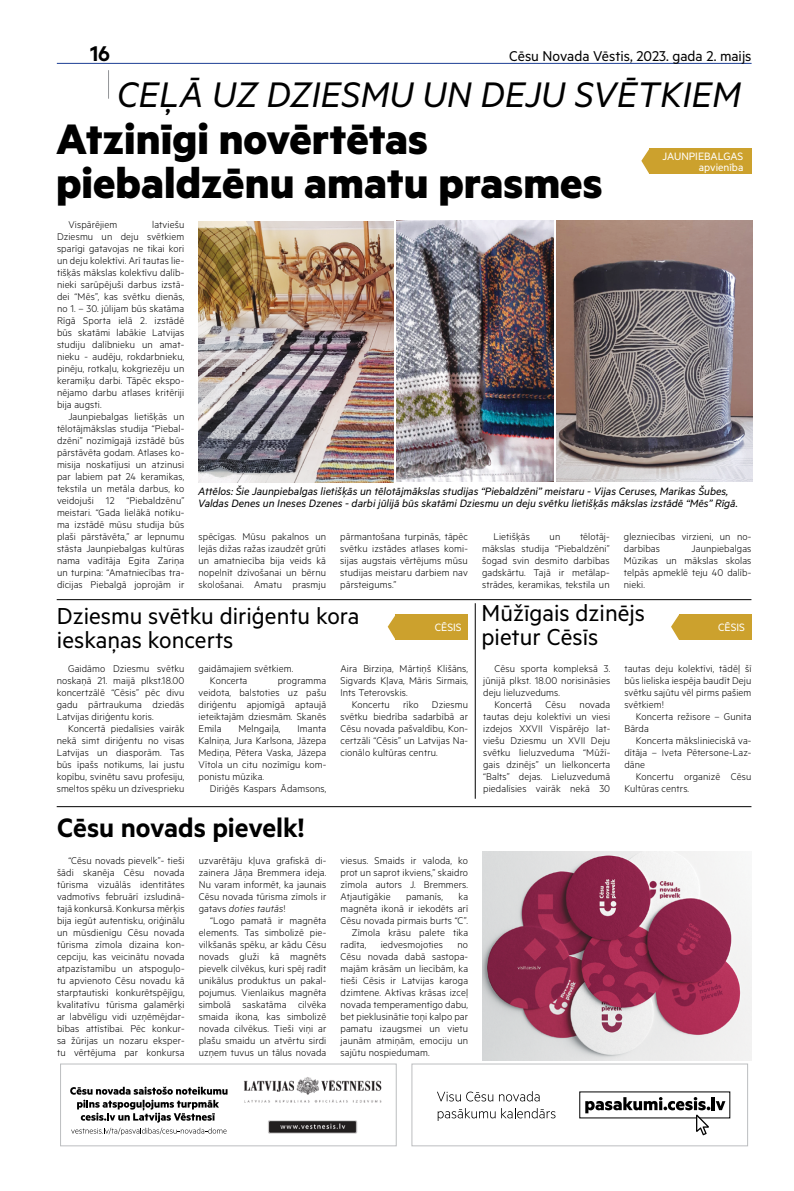
<style>
.page{position:relative;width:794px;height:1191px;background:#fff}
.page>*{position:absolute;margin:0;border:0;box-sizing:border-box;transform-origin:0 0}
.t1{font:700 48px/44px "Metric";color:#000}
.t2{font:italic 40px "Metric";color:#000}
.t3{font:600 30px "Metric";color:#000}
.t4{font:26px/24px "Metric";color:#000}
.t5{font:600 24px "Metric";color:#000}
.t6{font:16px "Metric";color:#000}
.t7{font:italic 12px/12px "Metric";color:#000}
.t8{font:12px/11px "Metric";color:#fff;text-align:right}
.t9{font:300 11px/12px "Metric";letter-spacing:.01em;color:#000;text-align:justify}
.s1{font-style:italic}
</style>
<div class="page">
<hr style="left:57px;top:63px;width:694px;height:1px;background:#1c3e94">
<svg style="left:108px;top:70px;width:1px;height:29px"></svg>
<div style="left:60px;top:1063px;width:337px;height:83px;border:1px solid #bcbec0"></div>
<div style="left:411px;top:1063px;width:337px;height:83px;border:1px solid #bcbec0"></div>
<img style="left:244px;top:1077px;width:138px;height:57px">
<svg style="left:70px;top:1086px;width:157px;height:49px"></svg>
<svg style="left:437px;top:1091px;width:56px;height:10px"></svg>
<svg style="left:499px;top:1091px;width:40px;height:10px"></svg>
<svg style="left:438px;top:1108px;width:57px;height:13px"></svg>
<svg style="left:501px;top:1108px;width:54px;height:10px"></svg>
<svg style="left:585px;top:1097px;width:140px;height:38px"></svg>
<hr style="left:57px;top:806px;width:694px;height:1px;background:#000">
<hr style="left:57px;top:599px;width:694px;height:1px;background:#000">
<div style="left:679px;top:614px;width:72px;height:26px;background:#cca12d"></div>
<svg style="left:671px;top:615px;width:8px;height:25px"></svg>
<div style="left:396px;top:614px;width:72px;height:26px;background:#cca12d"></div>
<svg style="left:388px;top:615px;width:8px;height:25px"></svg>
<hr style="left:475px;top:603px;width:1px;height:195px;background:#000">
<div style="left:649px;top:149px;width:102px;height:25px;background:#cca12d"></div>
<svg style="left:641px;top:149px;width:8px;height:25px"></svg>
<img style="left:198px;top:221px;width:195px;height:261px">
<img style="left:396px;top:220px;width:157px;height:261px">
<img style="left:556px;top:221px;width:196px;height:260px">
<img style="left:482px;top:851px;width:269px;height:209px">
<h3 class="t5" style="left:90px;top:39px;width:22px">16</h3>
<h3 class="t6" style="left:509px;top:47px;width:244px">Cēsu Novada Vēstis, 2023. gada 2. maijs</h3>
<h2 class="t2" style="left:117px;top:71px;width:625px">CEĻĀ UZ DZIESMU UN DEJU SVĒTKIEM</h2>
<h1 class="t1" style="left:56px;top:116px;width:548px">Atzinīgi novērtētas piebaldzēnu amatu prasmes</h1>
<p class="t9" style="left:68px;top:218px;width:50px">Vispārējiem</p>
<p class="t8" style="left:662px;top:150px;width:82px">JAUNPIEBALGAS apvienība</p>
<p class="t9" style="left:57px;top:218px;width:129px;text-indent:95px">latviešu Dziesmu un deju svētkiem sparīgi gatavojas ne tikai kori un deju kolektīvi. Arī tautas lie&shy;tišķās mākslas kolektīvu dalīb&shy;nieki sarūpējuši darbus izstā&shy;dei “Mēs”, kas svētku dienās, no 1. – 30. jūlijam būs skatāma Rīgā Sporta ielā 2. izstādē būs skatāmi labākie Latvijas studiju dalībnieku un amat&shy;nieku - audēju, rokdarbnieku, pinēju, rotkaļu, kokgriezēju un keramiķu darbi. Tāpēc ekspo&shy;nējamo darbu atlases kritēriji bija augsti.</p>
<p class="t9" style="left:57px;top:410px;width:129px;text-indent:11px">Jaunpiebalgas lietišķās un tēlotājmākslas studija “Piebal&shy;dzēni” nozīmīgajā izstādē būs pārstāvēta godam. Atlases ko&shy;misija noskatījusi un atzinusi par labiem pat 24 keramikas, tekstila un metāla darbus, ko veidojuši 12 “Piebaldzēnu” meistari. “Gada lielākā notiku&shy;ma izstādē mūsu studija būs plaši pārstāvēta,” ar lepnumu stāsta Jaunpiebalgas kultūras nama vadītāja Egita Zariņa un turpina: “Amatniecības tra&shy;dīcijas Piebalgā joprojām ir</p>
<p class="t7" style="left:198px;top:485px;width:541px">Attēlos: Šie Jaunpiebalgas lietišķās un tēlotājmākslas studijas “Piebaldzēni” meistaru - Vijas Ceruses, Marikas Šubes,<br>Valdas Denes un Ineses Dzenes - darbi jūlijā būs skatāmi Dziesmu un deju svētku lietišķās mākslas izstādē “Mēs” Rīgā.</p>
<p class="t9" style="left:198px;top:530px;width:129px">spēcīgas. Mūsu pakalnos un lejās dižas ražas izaudzēt grūti un amatniecība bija veids kā nopelnīt dzīvošanai un bērnu skološanai. Amatu prasmju</p>
<p class="t9" style="left:340px;top:530px;width:129px">pārmantošana turpinās, tāpēc svētku izstādes atlases komi&shy;sijas augstais vērtējums mūsu studijas meistaru darbiem nav pārsteigums.”</p>
<p class="t9" style="left:493px;top:530px;width:38px">Lietišķās</p>
<p class="t9" style="left:549px;top:530px;width:12px">un</p>
<p class="t9" style="left:482px;top:530px;width:129px;text-indent:98px">tēlotāj&shy;mākslas studija “Piebaldzēni” šogad svin desmito darbības gadskārtu. Tajā ir metālap&shy;strādes, keramikas, tekstila un</p>
<p class="t9" style="left:624px;top:530px;width:129px">glezniecības virzieni, un no&shy;darbības</p>
<p class="t9" style="left:624px;top:542px;width:129px;text-indent:68px">Jaunpiebalgas Mūzikas un mākslas skolas telpās apmeklē teju 40 dalīb&shy;nieki.</p>
<h3 class="t4" style="left:481px;top:600px;width:165px">Mūžīgais dzinējs pietur Cēsīs</h3>
<h3 class="t4" style="left:57px;top:602px;width:304px">Dziesmu svētku diriģentu kora ieskaņas koncerts</h3>
<p class="t9" style="left:57px;top:662px;width:129px;text-indent:11px">Gaidāmo Dziesmu svētku noskaņā 21. maijā plkst.18.00 koncertzālē “Cēsis” pēc divu gadu pārtraukuma dziedās Latvijas diriģentu koris.</p>
<p class="t9" style="left:57px;top:722px;width:129px;text-indent:11px">Koncertā piedalīsies vairāk nekā simt diriģentu no visas Latvijas un diasporām. Tas būs īpašs notikums, lai justu kopību, svinētu savu profesiju, smeltos spēku un dzīvesprieku</p>
<p class="t8" style="left:435px;top:621px;width:28px">CĒSIS</p>
<p class="t8" style="left:718px;top:621px;width:28px">CĒSIS</p>
<p class="t9" style="left:483px;top:662px;width:129px;text-indent:11px">Cēsu sporta kompleksā 3. jūnijā plkst. 18.00 norisināsies deju lieluzvedums.</p>
<p class="t9" style="left:483px;top:698px;width:129px;text-indent:11px">Koncertā Cēsu novada tautas deju kolektīvi un viesi izdejos XXVII Vispārējo lat&shy;viešu Dziesmu un XVII Deju svētku lieluzveduma “Mūžī&shy;gais dzinējs” un lielkoncerta “Balts” dejas. Lieluzvedumā piedalīsies vairāk nekā 30</p>
<p class="t9" style="left:210px;top:662px;width:85px;text-indent:-11px">gaidāmajiem svētkiem.<br>Koncerta</p>
<p class="t9" style="left:624px;top:662px;width:129px">tautas deju kolektīvi, tādēļ šī būs lieliska iespēja baudīt Deju svētku sajūtu vēl pirms pašiem svētkiem!</p>
<p class="t9" style="left:624px;top:710px;width:129px;text-indent:11px">Koncerta režisore – Gunita<br>Bārda</p>
<p class="t9" style="left:624px;top:734px;width:129px;text-indent:11px">Koncerta mākslinieciskā va&shy;dītāja – Iveta Pētersone-Laz&shy;dāne</p>
<p class="t9" style="left:624px;top:770px;width:129px;text-indent:11px">Koncertu organizē Cēsu<br>Kultūras centrs.</p>
<p class="t9" style="left:340px;top:662px;width:129px">Aira Birziņa, Mārtiņš Klišāns, Sigvards Kļava, Māris Sirmais, Ints Teterovskis.</p>
<p class="t9" style="left:340px;top:698px;width:129px;text-indent:11px">Koncertu rīko Dziesmu svētku biedrība sadarbībā ar Cēsu novada pašvaldību, Kon&shy;certzāli “Cēsis” un Latvijas Na&shy;cionālo kultūras centru.</p>
<p class="t9" style="left:199px;top:674px;width:129px;text-indent:79px">programma veidota, balstoties uz pašu diriģentu apjomīgā aptaujā ieteiktajām dziesmām. Skanēs Emila</p>
<p class="t9" style="left:238px;top:722px;width:43px">Melngaiļa,</p>
<p class="t9" style="left:199px;top:722px;width:129px;text-indent:99px">Imanta Kalniņa, Jura Karlsona, Jāzepa Mediņa, Pētera Vaska, Jāzepa Vītola un citu nozīmīgu kom&shy;ponistu mūzika.</p>
<p class="t9" style="left:210px;top:782px;width:118px">Diriģēs Kaspars Ādamsons,</p>
<h3 class="t3" style="left:57px;top:810px;width:249px">Cēsu novads pievelk!</h3>
<p class="t9" style="left:57px;top:854px;width:129px;text-indent:11px">“Cēsu novads pievelk”- tieši šādi skanēja Cēsu novada tūrisma vizuālās identitātes vadmotīvs februārī izsludinā&shy;tajā konkursā. Konkursa mērķis bija iegūt autentisku, oriģinālu un mūsdienīgu Cēsu novada tūrisma zīmola dizaina kon&shy;cepciju, kas veicinātu novada atpazīstamību un atspoguļo&shy;tu apvienoto Cēsu novadu kā starptautiski konkurētspējīgu, kvalitatīvu tūrisma galamērķi ar labvēlīgu vidi uzņēmējdar&shy;bības attīstībai. Pēc konkur&shy;sa žūrijas un nozaru eksper&shy;tu vērtējuma par konkursa</p>
<p class="t9" style="left:199px;top:854px;width:129px">uzvarētāju kļuva grafiskā di&shy;zainera Jāņa Bremmera ideja.<br>Nu varam informēt, ka jaunais Cēsu novada tūrisma zīmols ir gatavs <span class="s1">doties tautās</span>!</p>
<p class="t9" style="left:199px;top:914px;width:129px;text-indent:11px">“Logo pamatā ir magnēta elements. Tas simbolizē pie&shy;vilkšanās spēku, ar kādu Cēsu novads gluži kā magnēts pievelk cilvēkus, kuri spēj radīt unikālus produktus un pakal&shy;pojumus. Vienlaikus magnēta simbolā saskatāma cilvēka smaida ikona, kas simbolizē novada cilvēkus. Tieši viņi ar plašu smaidu un atvērtu sirdi uzņem tuvus un tālus novada</p>
<p class="t9" style="left:340px;top:854px;width:129px">viesus. Smaids ir valoda, ko prot un saprot ikviens,” skaidro zīmola autors J. Bremmers.<br>Atjautīgākie</p>
<p class="t9" style="left:406px;top:890px;width:38px">pamanīs,</p>
<p class="t9" style="left:458px;top:890px;width:11px">ka</p>
<p class="t9" style="left:340px;top:902px;width:129px">magnēta ikonā ir iekodēts arī</p>
<p class="t9" style="left:340px;top:914px;width:129px">Cēsu novada pirmais burts “C”.</p>
<p class="t9" style="left:352px;top:926px;width:118px">Zīmola krāsu palete tika</p>
<p class="t9" style="left:340px;top:938px;width:27px">radīta,</p>
<p class="t9" style="left:381px;top:938px;width:64px">iedvesmojoties</p>
<p class="t9" style="left:340px;top:938px;width:129px;text-indent:117px">no Cēsu novada dabā sastopa&shy;majām krāsām un liecībām, ka tieši Cēsis ir Latvijas karoga dzimtene. Aktīvas krāsas izceļ novada temperamentīgo dabu, bet pieklusinātie toņi kalpo par pamatu izaugsmei un vietu jaunām atmiņām, emociju un sajūtu nospiedumam.</p>
</div>
